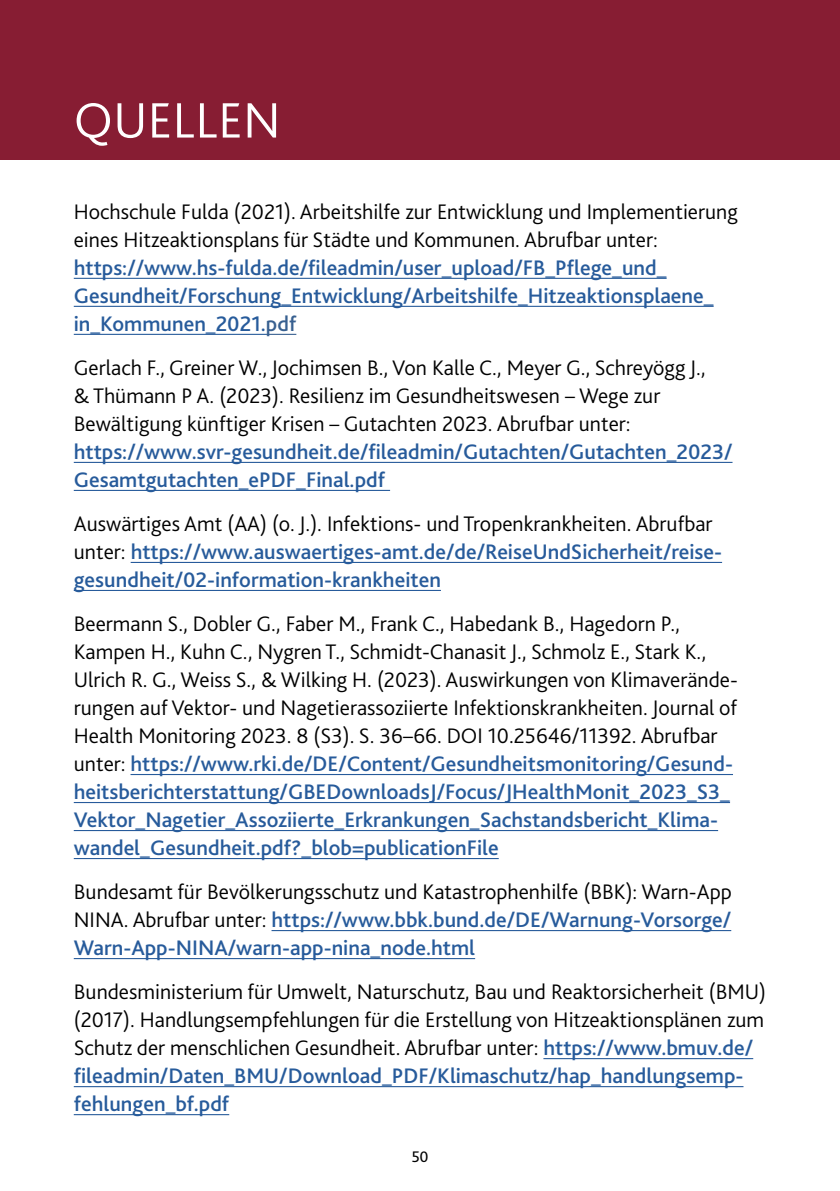
<style>
.page{position:relative;width:840px;height:1191px;background:#fff}
.page>*{position:absolute;margin:0;border:0;box-sizing:border-box;transform-origin:0 0}
.t1{font:300 52px "Bliss 2";letter-spacing:.01em;color:#fff}
.t2{font:300 22px/28px "Bliss 2";color:#000}
.t3{font:500 22px/28px "Bliss 2";color:#275b9b}
.t4{font:16px "Bliss 2";color:#000}
.s1{color:#386090}
.s2{font-weight:500;color:#275b9b}
.s3{font-weight:300;color:#000}
</style>
<div class="page">
<div style="left:0;top:0;width:839px;height:160px;background:#871d33"></div>
<hr style="left:74px;top:278px;width:592px;height:1px;background:#275b9b">
<hr style="left:74px;top:306px;width:639px;height:1px;background:#275b9b">
<hr style="left:74px;top:334px;width:192px;height:1px;background:#275b9b">
<hr style="left:266px;top:334px;width:30px;height:1px;background:#386090">
<hr style="left:74px;top:462px;width:658px;height:1px;background:#275b9b">
<hr style="left:74px;top:490px;width:316px;height:1px;background:#275b9b">
<hr style="left:131px;top:562px;width:590px;height:1px;background:#275b9b">
<hr style="left:74px;top:590px;width:366px;height:1px;background:#275b9b">
<hr style="left:130px;top:774px;width:602px;height:1px;background:#275b9b">
<hr style="left:74px;top:802px;width:655px;height:1px;background:#275b9b">
<hr style="left:74px;top:830px;width:643px;height:1px;background:#275b9b">
<hr style="left:74px;top:858px;width:424px;height:1px;background:#275b9b">
<hr style="left:271px;top:930px;width:459px;height:1px;background:#275b9b">
<hr style="left:74px;top:958px;width:401px;height:1px;background:#275b9b">
<hr style="left:543px;top:1058px;width:209px;height:1px;background:#275b9b">
<hr style="left:74px;top:1086px;width:669px;height:1px;background:#275b9b">
<hr style="left:74px;top:1114px;width:155px;height:1px;background:#275b9b">
<p class="t1" style="left:74px;top:88px;width:208px">QUELLEN</p>
<p class="t2" style="left:74px;top:197px;width:665px">Hochschule Fulda (2021). Arbeitshilfe zur Entwicklung und Implementierung eines Hitzeaktionsplans für Städte und Kommunen. Abrufbar unter:</p>
<p class="t3" style="left:74px;top:253px;width:641px">https://www.hs-fulda.de/fileadmin/user_upload/FB_Pflege_und_<br>Gesundheit/Forschung_Entwicklung/Arbeitshilfe_Hitzeaktionsplaene_ in_Kommunen_2021.<span class="s1">pdf</span></p>
<p class="t2" style="left:74px;top:353px;width:660px">Gerlach F., Greiner W., Jochimsen B., Von Kalle C., Meyer G., Schreyögg J.,<br>&amp; Thümann P A. (2023). Resilienz im Gesundheitswesen – Wege zur Bewältigung künftiger Krisen – Gutachten 2023. Abrufbar unter: <span class="s2">https://www.svr-gesundheit.de/fileadmin/Gutachten/Gutachten_2023/ Gesamtgutachten_ePDF_Final.pdf</span></p>
<p class="t3" style="left:74px;top:509px;width:649px"><span class="s3">Auswärtiges Amt (AA) (o. J.). Infektions- und Tropenkrankheiten. Abrufbar unter:</span> https://www.auswaertiges-amt.de/de/ReiseUndSicherheit/reise&shy;gesundheit/02-information-krankheiten</p>
<p class="t2" style="left:74px;top:609px;width:665px">Beermann S., Dobler G., Faber M., Frank C., Habedank B., Hagedorn P., Kampen H., Kuhn C., Nygren T., Schmidt-Chanasit J., Schmolz E., Stark K., Ulrich R. G., Weiss S., &amp; Wilking H. (2023). Auswirkungen von Klimaverände&shy;rungen auf Vektor- und Nagetierassoziierte Infektionskrankheiten. Journal of Health Monitoring 2023. 8 (S3). S. 36–66. DOI 10.25646/11392. Abrufbar unter: <span class="s2">https://www.rki.de/DE/Content/Gesundheitsmonitoring/Gesund&shy;heitsberichterstattung/GBEDownloadsJ/Focus/JHealthMonit_2023_S3_ Vektor_Nagetier_Assoziierte_Erkrankungen_Sachstandsbericht_Klima&shy;wandel_Gesundheit.pdf?_blob=publicationFile</span></p>
<p class="t2" style="left:74px;top:877px;width:659px;text-align:justify">Bundesamt für Bevölkerungsschutz und Katastrophenhilfe (BBK): Warn-App NINA. Abrufbar unter: <span class="s2">https://www.bbk.bund.de/DE/Warnung-Vorsorge/ Warn-App-NINA/warn-app-nina_node.html</span></p>
<p class="t2" style="left:74px;top:977px;width:693px">Bundesministerium für Umwelt, Naturschutz, Bau und Reaktorsicherheit (BMU) (2017). Handlungsempfehlungen für die Erstellung von Hitzeaktionsplänen zum Schutz der menschlichen Gesundheit. Abrufbar unter: <span class="s2">https://www.bmuv.de/ fileadmin/Daten_BMU/Download_PDF/Klimaschutz/hap_handlungsemp&shy;fehlungen_bf.pdf</span></p>
<p class="t4" style="left:411px;top:1146px;width:18px">50</p>
</div>
